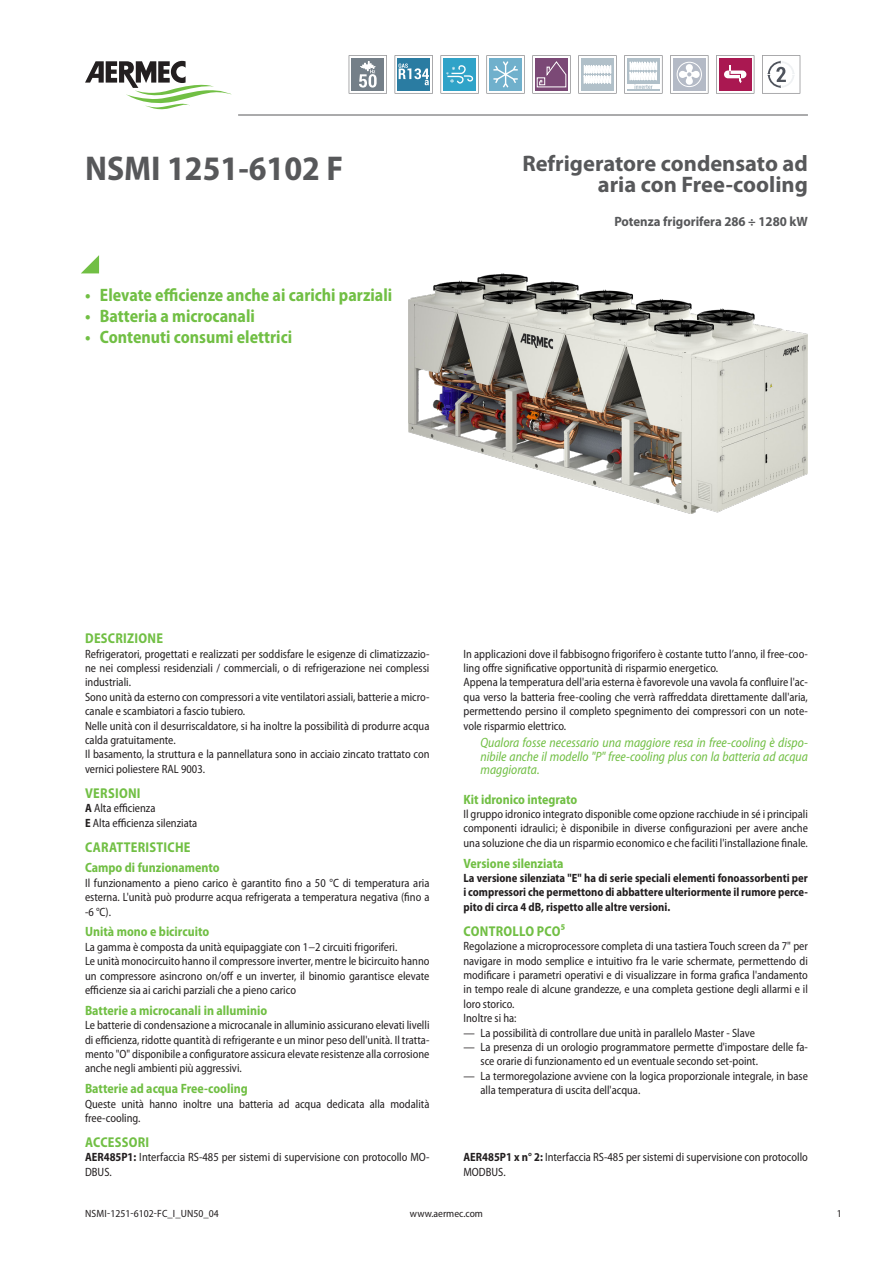
<style>
.page{position:relative;width:893px;height:1263px;background:#fff}
.page>*{position:absolute;margin:0;border:0;box-sizing:border-box;transform-origin:0 0}
.grandezza{font:700 semi-condensed 34.5px "Myriad Pro";color:#57585a}
.descrizione{font:700 22.5px/21px "Myriad Pro";color:#57585a;text-align:right}
.t1{font:700 semi-condensed 18px "Myriad Pro";color:#71bf44;scale:.95 1}
.t2{font:700 semi-condensed 14.25px "Myriad Pro";letter-spacing:.02em;color:#71bf44;scale:.95 1}
.t3{font:700 semi-condensed 13.5px "Myriad Pro";color:#71bf44;scale:.95 1}
.t4{font:italic semi-condensed 13.5px/13.5px "Myriad Pro";color:#71bf44;text-align:justify;scale:.95 1}
.dettaglio{font:700 13.5px "Myriad Pro";color:#57585a;scale:.95 1}
.normale_it{font:semi-condensed 12px/14.4px "Myriad Pro";color:#231f20;text-align:justify;scale:.95 1}
.normaleInline_it{font:700 semi-condensed 12px/14.4px "Myriad Pro";color:#231f20;text-align:justify;scale:.95 1}
.normaleInline_it-2{font:semi-condensed 12px/14.4px "Myriad Pro";color:#231f20;scale:.95 1}
.t5{font:semi-condensed 10.5px "Myriad Pro";color:#231f20}
.s1{font-weight:700}
</style>
<div class="page">
<svg style="left:81px;top:255px;width:18px;height:18px"></svg>
<hr style="left:238px;top:115px;width:570px;height:1px;background:#57585a">
<img style="left:408px;top:273px;width:400px;height:240px">
<svg style="left:85px;top:61px;width:147px;height:48px"></svg>
<svg style="left:349px;top:55px;width:38px;height:39px"></svg>
<svg style="left:395px;top:55px;width:38px;height:39px"></svg>
<svg style="left:441px;top:55px;width:38px;height:39px"></svg>
<svg style="left:486px;top:55px;width:39px;height:39px"></svg>
<svg style="left:532px;top:55px;width:39px;height:39px"></svg>
<svg style="left:578px;top:55px;width:39px;height:39px"></svg>
<svg style="left:624px;top:55px;width:38px;height:39px"></svg>
<svg style="left:670px;top:55px;width:38px;height:39px"></svg>
<svg style="left:716px;top:55px;width:38px;height:39px"></svg>
<svg style="left:762px;top:55px;width:38px;height:39px"></svg>
<p class="grandezza" style="left:85px;top:146px;width:260px">NSMI 1251-6102 F</p>
<p class="t1" style="left:85px;top:284px;width:325px">• Elevate efficienze anche ai carichi parziali</p>
<p class="t1" style="left:85px;top:305px;width:180px">• Batteria a microcanali</p>
<p class="t1" style="left:85px;top:326px;width:219px">• Contenuti consumi elettrici</p>
<p class="descrizione" style="left:522px;top:153px;width:287px">Refrigeratore condensato ad aria con Free-cooling</p>
<p class="dettaglio" style="left:614px;top:213px;width:205px">Potenza frigorifera 286 ÷ 1280 kW</p>
<p class="t2" style="left:85px;top:629px;width:84px">DESCRIZIONE</p>
<p class="normale_it" style="left:85px;top:646px;width:364px">Refrigeratori, progettati e realizzati per soddisfare le esigenze di climatizzazio&shy;ne nei complessi residenziali / commerciali, o di refrigerazione nei complessi industriali.</p>
<p class="normale_it" style="left:85px;top:689px;width:364px">Sono unità da esterno con compressori a vite ventilatori assiali, batterie a micro&shy;canale e scambiatori a fascio tubiero.</p>
<p class="normale_it" style="left:85px;top:718px;width:364px">Nelle unità con il desurriscaldatore, si ha inoltre la possibilità di produrre acqua calda gratuitamente.</p>
<p class="normale_it" style="left:85px;top:747px;width:364px">Il basamento, la struttura e la pannellatura sono in acciaio zincato trattato con vernici poliestere RAL 9003.</p>
<p class="t2" style="left:85px;top:784px;width:60px">VERSIONI</p>
<p class="normale_it" style="left:85px;top:801px;width:76px"><span class="s1">A</span> Alta efficienza</p>
<p class="normale_it" style="left:85px;top:815px;width:120px"><span class="s1">E</span> Alta efficienza silenziata</p>
<p class="t2" style="left:85px;top:838px;width:112px">CARATTERISTICHE</p>
<p class="t3" style="left:85px;top:859px;width:143px">Campo di funzionamento</p>
<p class="normale_it" style="left:85px;top:875px;width:364px">Il funzionamento a pieno carico è garantito fino a 50 °C di temperatura aria esterna. L'unità può produrre acqua refrigerata a temperatura negativa (fino a -6 °C).</p>
<p class="t3" style="left:85px;top:923px;width:132px">Unità mono e bicircuito</p>
<p class="normale_it" style="left:85px;top:939px;width:330px">La gamma è composta da unità equipaggiate con 1−2 circuiti frigoriferi.</p>
<p class="normale_it" style="left:85px;top:954px;width:364px">Le unità monocircuito hanno il compressore inverter, mentre le bicircuito hanno un compressore asincrono on/off e un inverter, il binomio garantisce elevate efficienze sia ai carichi parziali che a pieno carico</p>
<p class="t3" style="left:85px;top:1001px;width:193px">Batterie a microcanali in alluminio</p>
<p class="normale_it" style="left:85px;top:1018px;width:364px">Le batterie di condensazione a microcanale in alluminio assicurano elevati livelli di efficienza, ridotte quantità di refrigerante e un minor peso dell'unità. Il tratta&shy;mento "O" disponibile a configuratore assicura elevate resistenze alla corrosione anche negli ambienti più aggressivi.</p>
<p class="t3" style="left:85px;top:1080px;width:173px">Batterie ad acqua Free-cooling</p>
<p class="normale_it" style="left:85px;top:1096px;width:364px">Queste unità hanno inoltre una batteria ad acqua dedicata alla modalità free-cooling.</p>
<p class="normale_it" style="left:463px;top:646px;width:364px">In applicazioni dove il fabbisogno frigorifero è costante tutto l’anno, il free-coo&shy;ling offre significative opportunità di risparmio energetico.</p>
<p class="normale_it" style="left:463px;top:675px;width:364px">Appena la temperatura dell'aria esterna è favorevole una vavola fa confluire l'ac&shy;qua verso la batteria free-cooling che verrà raffreddata direttamente dall'aria, permettendo persino il completo spegnimento dei compressori con un note&shy;vole risparmio elettrico.</p>
<p class="t4" style="left:480px;top:736px;width:346px">Qualora fosse necessario una maggiore resa in free-cooling è dispo&shy;nibile anche il modello "P" free-cooling plus con la batteria ad acqua maggiorata.</p>
<p class="t3" style="left:463px;top:790px;width:121px">Kit idronico integrato</p>
<p class="normale_it" style="left:463px;top:807px;width:364px">Il gruppo idronico integrato disponible come opzione racchiude in sé i principali componenti idraulici; è disponibile in diverse configurazioni per avere anche una soluzione che dia un risparmio economico e che faciliti l'installazione finale.</p>
<p class="t3" style="left:463px;top:854px;width:107px">Versione silenziata</p>
<p class="normaleInline_it" style="left:463px;top:870px;width:364px">La versione silenziata "E" ha di serie speciali elementi fonoassorbenti per i compressori che permettono di abbattere ulteriormente il rumore perce&shy;pito di circa 4 dB, rispetto alle altre versioni.</p>
<p class="t2" style="left:464px;top:922px;width:108px">CONTROLLO PCO⁵</p>
<p class="normale_it" style="left:463px;top:939px;width:364px">Regolazione a microprocessore completa di una tastiera Touch screen da 7" per navigare in modo semplice e intuitivo fra le varie schermate, permettendo di modificare i parametri operativi e di visualizzare in forma grafica l'andamento in tempo reale di alcune grandezze, e una completa gestione degli allarmi e il loro storico.</p>
<p class="normale_it" style="left:463px;top:1011px;width:57px">Inoltre si ha:</p>
<p class="normale_it" style="left:463px;top:1025px;width:308px">— La possibilità di controllare due unità in parallelo Master - Slave</p>
<p class="normale_it" style="left:480px;top:1040px;width:346px;text-indent:-17px">— La presenza di un orologio programmatore permette d'impostare delle fa&shy;sce orarie di funzionamento ed un eventuale secondo set-point.</p>
<p class="normale_it" style="left:480px;top:1068px;width:346px;text-indent:-17px">— La termoregolazione avviene con la logica proporzionale integrale, in base alla temperatura di uscita dell'acqua.</p>
<p class="t2" style="left:85px;top:1133px;width:69px">ACCESSORI</p>
<p class="normaleInline_it-2" style="left:85px;top:1150px;width:364px"><span class="s1">AER485P1:</span> Interfaccia RS-485 per sistemi di supervisione con protocollo MO-<br>DBUS.</p>
<p class="normaleInline_it-2" style="left:463px;top:1150px;width:364px"><span class="s1">AER485P1 x n° 2:</span> Interfaccia RS-485 per sistemi di supervisione con protocollo<br>MODBUS.</p>
<p class="t5" style="left:85px;top:1207px;width:135px">NSMI-1251-6102-FC_I_UN50_04</p>
<p class="t5" style="left:410px;top:1207px;width:75px">www.aermec.com</p>
<p class="t5" style="left:837px;top:1207px;width:6px">1</p>
</div>
